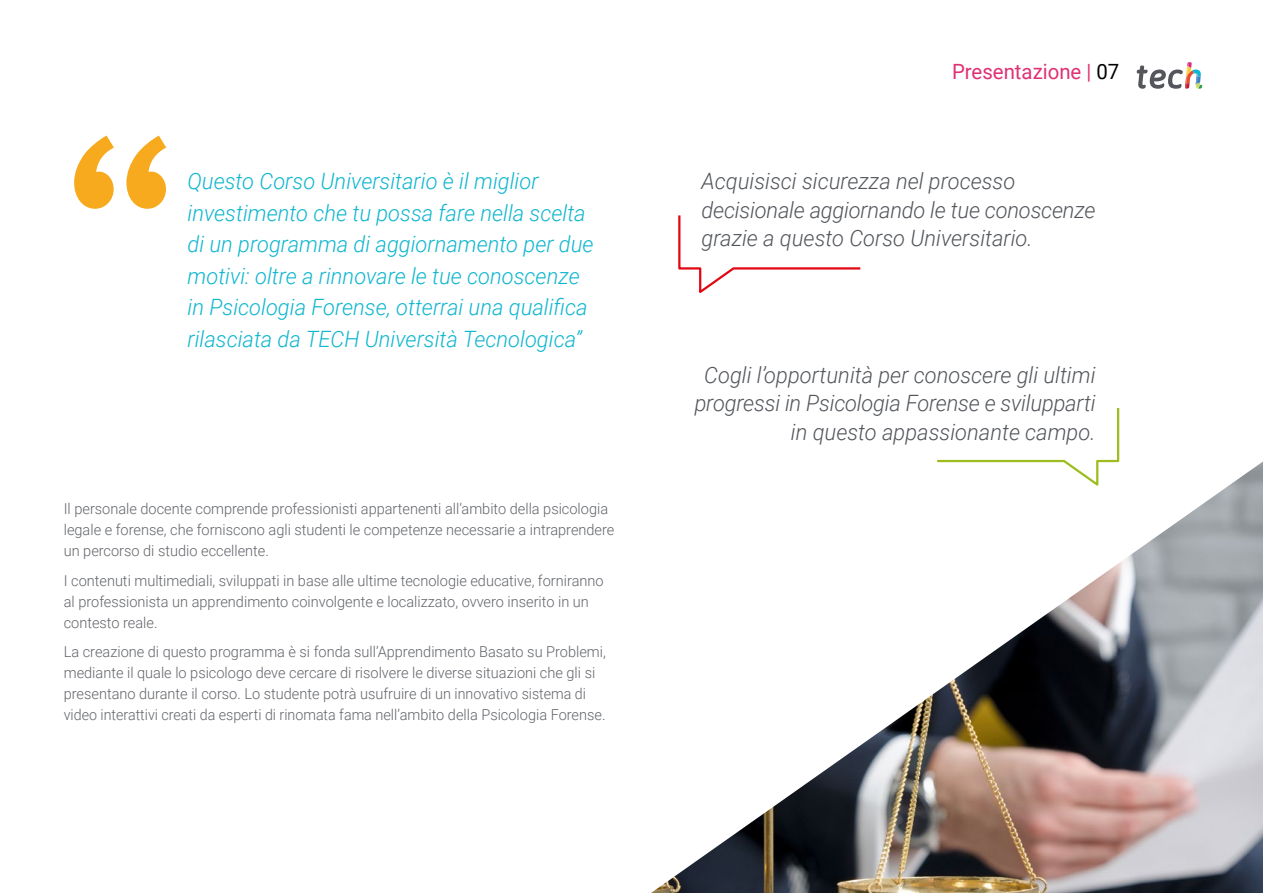
<style>
.page{position:relative;width:1263px;height:893px;background:#fff}
.page>*{position:absolute;margin:0;border:0;box-sizing:border-box;transform-origin:0 0}
.t1{font:italic 300 22.5px/31.5px "Roboto";color:#0fb6cf}
.t2{font:italic 300 22.5px/28.5px "Roboto";color:#52555b}
.t3{font:21px "Roboto";color:#df3174}
.t4{font:300 15px/21px "Roboto";color:#61646a}
.s1{color:#000}
</style>
<div class="page">
<svg style="left:74px;top:136px;width:92px;height:73px"></svg>
<svg style="left:678px;top:215px;width:183px;height:78px"></svg>
<img style="left:651px;top:461px;width:612px;height:432px">
<svg style="left:935px;top:408px;width:185px;height:81px"></svg>
<svg style="left:1137px;top:62px;width:65px;height:27px"></svg>
<h2 class="t3" style="left:952px;top:57px;width:169px">Presentazione | <span class="s1">07</span></h2>
<p class="t1" style="left:188px;top:164px;width:407px">Questo Corso Universitario è il miglior investimento che tu possa fare nella scelta di un programma di aggiornamento per due motivi: oltre a rinnovare le tue conoscenze in Psicologia Forense, otterrai una qualifica rilasciata da TECH Università Tecnologica”</p>
<h1 class="t2" style="left:702px;top:166px;width:395px">Acquisisci sicurezza nel processo decisionale aggiornando le tue conoscenze grazie a questo Corso Universitario.</h1>
<h1 class="t2" style="left:695px;top:360px;width:402px;text-align:right">Cogli l’opportunità per conoscere gli ultimi progressi in Psicologia Forense e svilupparti in questo appassionante campo.</h1>
<p class="t4" style="left:64px;top:498px;width:552px">Il personale docente comprende professionisti appartenenti all’ambito della psicologia legale e forense, che forniscono agli studenti le competenze necessarie a intraprendere un percorso di studio eccellente.</p>
<p class="t4" style="left:64px;top:569px;width:541px">I contenuti multimediali, sviluppati in base alle ultime tecnologie educative, forniranno al professionista un apprendimento coinvolgente e localizzato, ovvero inserito in un contesto reale.</p>
<p class="t4" style="left:64px;top:641px;width:544px">La creazione di questo programma è si fonda sull’Apprendimento Basato su Problemi, mediante il quale lo psicologo deve cercare di risolvere le diverse situazioni che gli si presentano durante il corso. Lo studente potrà usufruire di un innovativo sistema di video interattivi creati da esperti di rinomata fama nell’ambito della Psicologia Forense.</p>
</div>
